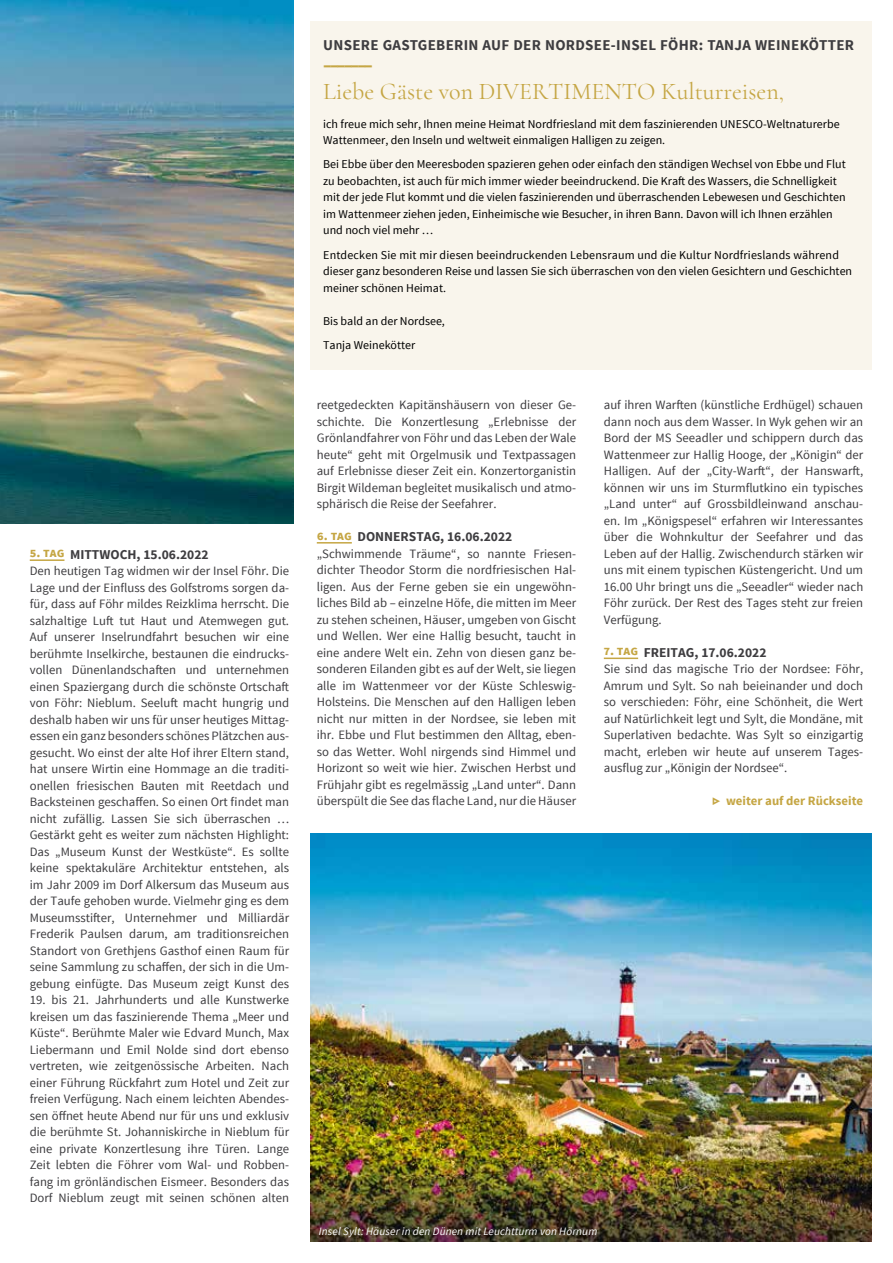
<style>
.page{position:relative;width:893px;height:1263px;background:#fff}
.page>*{position:absolute;margin:0;border:0;box-sizing:border-box;transform-origin:0 0}
.t1{font:24px "Cormorant";color:#c5a644}
.t2{font:900 18px "Source Sans Pro";color:#c5a644}
.t3{font:700 15px "Source Sans Pro";letter-spacing:.02em;color:#3e3d40}
.t4{font:700 13.5px "Source Sans Pro";color:#3e3d40}
.t5{font:12.75px/16.5px "Source Sans Pro";color:#3e3d40;text-align:justify}
.t6{font:700 12.75px "Source Sans Pro";color:#c5a644}
.t7{font:12px/16.5px "Source Sans Pro";color:#000}
.t8{font:italic 11.25px "Source Sans Pro";letter-spacing:.01em;color:#fff}
.s1{color:#c5a644}
.s2{font-weight:900;font-size:13.5px}
</style>
<div class="page">
<div style="left:310px;top:21px;width:562px;height:349px;background:#f9f5ec"></div>
<hr style="left:30px;top:559px;width:34px;height:2px;background:#c5a644">
<hr style="left:317px;top:542px;width:35px;height:1px;background:#c5a644">
<hr style="left:604px;top:657px;width:34px;height:2px;background:#c5a644">
<img style="left:310px;top:833px;width:562px;height:408px">
<img style="left:0;top:0;width:293px;height:523px">
<p class="t4" style="left:30px;top:545px;width:180px"><span class="s1">5. tag</span> MITTWOCH, 15.06.2022</p>
<p class="t5" style="left:30px;top:563px;width:261px">Den heutigen Tag widmen wir der Insel Föhr. Die Lage und der Einfluss des Golfstroms sorgen da&shy;für, dass auf Föhr mildes Reizklima herrscht. Die salzhaltige Luft tut Haut und Atemwegen gut.<br>Auf unserer Inselrundfahrt besuchen wir eine berühmte Inselkirche, bestaunen die eindrucks&shy;vollen Dünenlandschaften und unternehmen einen Spaziergang durch die schönste Ortschaft von Föhr: Nieblum. Seeluft macht hungrig und deshalb haben wir uns für unser heutiges Mittag&shy;essen ein ganz besonders schönes Plätzchen aus&shy;gesucht. Wo einst der alte Hof ihrer Eltern stand, hat unsere Wirtin eine Hommage an die traditi&shy;onellen friesischen Bauten mit Reetdach und Backsteinen geschaffen. So einen Ort findet man nicht zufällig. Lassen Sie sich überraschen … Gestärkt geht es weiter zum nächsten Highlight:<br>Das „Museum Kunst der Westküste“. Es sollte keine spektakuläre Architektur entstehen, als im Jahr 2009 im Dorf Alkersum das Museum aus der Taufe gehoben wurde. Vielmehr ging es dem Museumsstifter, Unternehmer und Milliardär Frederik Paulsen darum, am traditionsreichen Standort von Grethjens Gasthof einen Raum für seine Sammlung zu schaffen, der sich in die Um&shy;gebung einfügte. Das Museum zeigt Kunst des</p>
<p class="t5" style="left:30px;top:992px;width:261px">19. bis 21. Jahrhunderts und alle Kunstwerke kreisen um das faszinierende Thema „Meer und Küste“. Berühmte Maler wie Edvard Munch, Max Liebermann und Emil Nolde sind dort ebenso vertreten, wie zeitgenössische Arbeiten. Nach einer Führung Rückfahrt zum Hotel und Zeit zur freien Verfügung. Nach einem leichten Abendes&shy;sen öffnet heute Abend nur für uns und exklusiv die berühmte St. Johanniskirche in Nieblum für eine private Konzertlesung ihre Türen. Lange Zeit lebten die Föhrer vom Wal- und Robben&shy;fang im grönländischen Eismeer. Besonders das Dorf Nieblum zeugt mit seinen schönen alten</p>
<p class="t3" style="left:323px;top:35px;width:532px">UNSERE GASTGEBERIN AUF DER NORDSEE-INSEL FÖHR: TANJA WEINEKÖTTER</p>
<h2 class="t2" style="left:323px;top:53px;width:51px">–––––––</h2>
<h1 class="t1" style="left:323px;top:77px;width:462px">Liebe Gäste von DIVERTIMENTO Kulturreisen,</h1>
<p class="t7" style="left:323px;top:116px;width:518px">ich freue mich sehr, Ihnen meine Heimat Nordfriesland mit dem faszinierenden UNESCO-Weltnaturerbe<br>Wattenmeer, den Inseln und weltweit einmaligen Halligen zu zeigen.</p>
<p class="t7" style="left:323px;top:156px;width:524px">Bei Ebbe über den Meeresboden spazieren gehen oder einfach den ständigen Wechsel von Ebbe und Flut zu beobachten, ist auch für mich immer wieder beeindruckend. Die Kraft des Wassers, die Schnelligkeit mit der jede Flut kommt und die vielen faszinierenden und überraschenden Lebewesen und Geschichten im Wattenmeer ziehen jeden, Einheimische wie Besucher, in ihren Bann. Davon will ich Ihnen erzählen und noch viel mehr …</p>
<p class="t7" style="left:323px;top:246px;width:530px">Entdecken Sie mit mir diesen beeindruckenden Lebensraum und die Kultur Nordfrieslands während dieser ganz besonderen Reise und lassen Sie sich überraschen von den vielen Gesichtern und Geschichten meiner schönen Heimat.</p>
<p class="t7" style="left:323px;top:309px;width:123px;line-height:24px">Bis bald an der Nordsee,<br>Tanja Weinekötter</p>
<p class="t5" style="left:317px;top:397px;width:261px">reetgedeckten Kapitänshäusern von dieser Ge&shy;schichte. Die Konzertlesung „Erlebnisse der Grönlandfahrer von Föhr und das Leben der Wale heute“ geht mit Orgelmusik und Textpassagen auf Erlebnisse dieser Zeit ein. Konzertorganistin Birgit Wildeman begleitet musikalisch und atmo&shy;sphärisch die Reise der Seefahrer.</p>
<p class="t4" style="left:317px;top:528px;width:197px"><span class="s1">6. tag</span> DONNERSTAG, 16.06.2022</p>
<p class="t5" style="left:317px;top:545px;width:261px">„Schwimmende Träume“, so nannte Friesen&shy;dichter Theodor Storm die nordfriesischen Hal&shy;ligen. Aus der Ferne geben sie ein ungewöhn&shy;liches Bild ab – einzelne Höfe, die mitten im Meer zu stehen scheinen, Häuser, umgeben von Gischt und Wellen. Wer eine Hallig besucht, taucht in eine andere Welt ein. Zehn von diesen ganz be&shy;sonderen Eilanden gibt es auf der Welt, sie liegen alle im Wattenmeer vor der Küste Schleswig-Holsteins. Die Menschen auf den Halligen leben nicht nur mitten in der Nordsee, sie leben mit ihr. Ebbe und Flut bestimmen den Alltag, eben&shy;so das Wetter. Wohl nirgends sind Himmel und Horizont so weit wie hier. Zwischen Herbst und Frühjahr gibt es regelmässig „Land unter“. Dann überspült die See das flache Land, nur die Häuser</p>
<p class="t5" style="left:604px;top:397px;width:261px">auf ihren Warften (künstliche Erdhügel) schauen dann noch aus dem Wasser. In Wyk gehen wir an Bord der MS Seeadler und schippern durch das Wattenmeer zur Hallig Hooge, der „Königin“ der Halligen. Auf der „City-Warft“, der Hanswarft, können wir uns im Sturmflutkino ein typisches „Land unter“ auf Grossbildleinwand anschau&shy;en. Im „Königspesel“ erfahren wir Interessantes über die Wohnkultur der Seefahrer und das Leben auf der Hallig. Zwischendurch stärken wir uns mit einem typischen Küstengericht. Und um 16.00 Uhr bringt uns die „Seeadler“ wieder nach Föhr zurück. Der Rest des Tages steht zur freien Verfügung.</p>
<p class="t4" style="left:604px;top:644px;width:164px"><span class="s1">7. tag</span> FREITAG, 17.06.2022</p>
<p class="t5" style="left:604px;top:661px;width:261px">Sie sind das magische Trio der Nordsee: Föhr, Amrum und Sylt. So nah beieinander und doch so verschieden: Föhr, eine Schönheit, die Wert auf Natürlichkeit legt und Sylt, die Mondäne, mit Superlativen bedachte. Was Sylt so einzigartig macht, erleben wir heute auf unserem Tages&shy;ausflug zur „Königin der Nordsee“.</p>
<p class="t6" style="left:712px;top:793px;width:152px"><span class="s2">▷</span> weiter auf der Rückseite</p>
<p class="t8" style="left:319px;top:1224px;width:280px">Insel Sylt: Häuser in den Dünen mit Leuchtturm von Hörnum</p>
</div>
